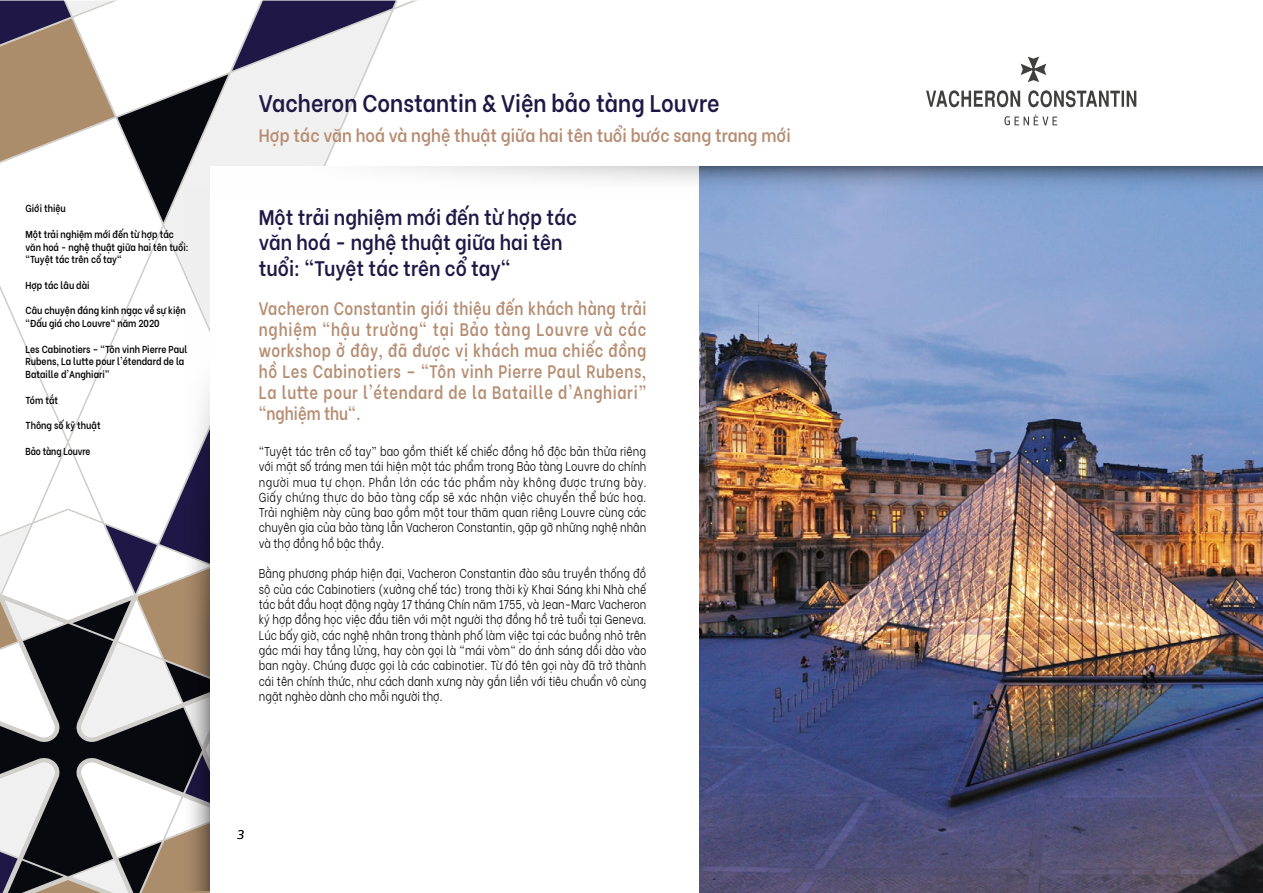
<style>
.page{position:relative;width:1263px;height:893px;background:#fff}
.page>*{position:absolute;margin:0;border:0;box-sizing:border-box;transform-origin:0 0}
.t1{font:600 24px "Be Vietnam";color:#1f1745;scale:.9 1}
.t2{font:600 21px/25.2px "Be Vietnam";color:#1f1745;scale:.9 1}
.t3{font:600 18px/21px "Be Vietnam";letter-spacing:.005em;color:#b68d72;text-align:justify;scale:.83 1}
.t4{font:600 18px "Be Vietnam";letter-spacing:.005em;color:#b68d72;scale:.9 1}
.t5{font:300 12.75px/15.3px "Be Vietnam";color:#000;text-align:justify;scale:.83 1}
.t6{font:italic 12.75px "Prelo";color:#000}
.t7{font:600 10.05px/12.8px "Be Vietnam";color:#000;scale:.87 1}
.t8{font:600 10.05px "Be Vietnam";color:#000;scale:.84 1}
</style>
<div class="page">
<svg style="left:0;top:746px;width:163px;height:8px"></svg>
<svg style="left:0;top:754px;width:210px;height:139px"></svg>
<svg style="left:0;top:290px;width:163px;height:456px"></svg>
<svg style="left:0;top:1px;width:396px;height:221px"></svg>
<svg style="left:926px;top:57px;width:210px;height:68px"></svg>
<svg style="left:163px;top:190px;width:47px;height:701px"></svg>
<div style="left:210px;top:166px;width:1052px;height:727px;background:#fff"></div>
<svg style="left:385px;top:166px;width:314px;height:16px"></svg>
<img style="left:699px;top:214px;width:564px;height:679px">
<svg style="left:699px;top:166px;width:564px;height:48px;background:#7c97c2"></svg>
<p class="t7" style="left:26px;top:201px;width:48px">Giới thiệu</p>
<p class="t7" style="left:26px;top:227px;width:189px">Một trải nghiệm mới đến từ hợp tác văn hoá - nghệ thuật giữa hai tên tuổi: “Tuyệt tác trên cổ tay"</p>
<p class="t7" style="left:26px;top:278px;width:75px">Hợp tác lâu dài</p>
<p class="t7" style="left:26px;top:303px;width:186px">Câu chuyện đáng kinh ngạc về sự kiện “Đấu giá cho Louvre" năm 2020</p>
<p class="t7" style="left:26px;top:341px;width:188px">Les Cabinotiers – “Tôn vinh Pierre Paul<br>Rubens, La lutte pour l'étendard de la<br>Bataille d'Anghiari”</p>
<p class="t7" style="left:26px;top:392px;width:39px">Tóm tắt</p>
<p class="t7" style="left:26px;top:418px;width:88px">Thông số kỹ thuật</p>
<p class="t8" style="left:26px;top:442px;width:79px">Bảo tàng Louvre</p>
<h1 class="t1" style="left:259px;top:84px;width:513px">Vacheron Constantin &amp; Viện bảo tàng Louvre</h1>
<h3 class="t4" style="left:259px;top:121px;width:592px">Hợp tác văn hoá và nghệ thuật giữa hai tên tuổi bước sang trang mới</h3>
<p class="t2" style="left:259px;top:203px;width:355px">Một trải nghiệm mới đến từ hợp tác văn hoá - nghệ thuật giữa hai tên tuổi: “Tuyệt tác trên cổ tay"</p>
<p class="t3" style="left:259px;top:296px;width:469px">Vacheron Constantin giới thiệu đến khách hàng trải nghiệm “hậu trường" tại Bảo tàng Louvre và các workshop ở đây, đã được vị khách mua chiếc đồng hồ Les Cabinotiers – “Tôn vinh Pierre Paul Rubens, La lutte pour l'étendard de la Bataille d'Anghiari” “nghiệm thu".</p>
<p class="t5" style="left:259px;top:442px;width:469px">“Tuyệt tác trên cổ tay” bao gồm thiết kế chiếc đồng hồ độc bản thửa riêng với mặt số tráng men tái hiện một tác phẩm trong Bảo tàng Louvre do chính người mua tự chọn. Phần lớn các tác phẩm này không được trưng bày.<br>Giấy chứng thực do bảo tàng cấp sẽ xác nhận việc chuyển thể bức hoạ.<br>Trải nghiệm này cũng bao gồm một tour thăm quan riêng Louvre cùng các chuyên gia của bảo tàng lẫn Vacheron Constantin, gặp gỡ những nghệ nhân và thợ đồng hồ bậc thầy.</p>
<p class="t5" style="left:259px;top:565px;width:469px">Bằng phương pháp hiện đại, Vacheron Constantin đào sâu truyền thống đồ sộ của các Cabinotiers (xưởng chế tác) trong thời kỳ Khai Sáng khi Nhà chế tác bắt đầu hoạt động ngày 17 tháng Chín năm 1755, và Jean-Marc Vacheron ký hợp đồng học việc đầu tiên với một người thợ đồng hồ trẻ tuổi tại Geneva.<br>Lúc bấy giờ, các nghệ nhân trong thành phố làm việc tại các buồng nhỏ trên gác mái hay tầng lửng, hay còn gọi là “mái vòm" do ánh sáng dồi dào vào ban ngày. Chúng được gọi là các cabinotier. Từ đó tên gọi này đã trở thành cái tên chính thức, như cách danh xưng này gắn liền với tiêu chuẩn vô cùng ngặt nghèo dành cho mỗi người thợ.</p>
<p class="t6" style="left:236px;top:826px;width:9px">3</p>
</div>
